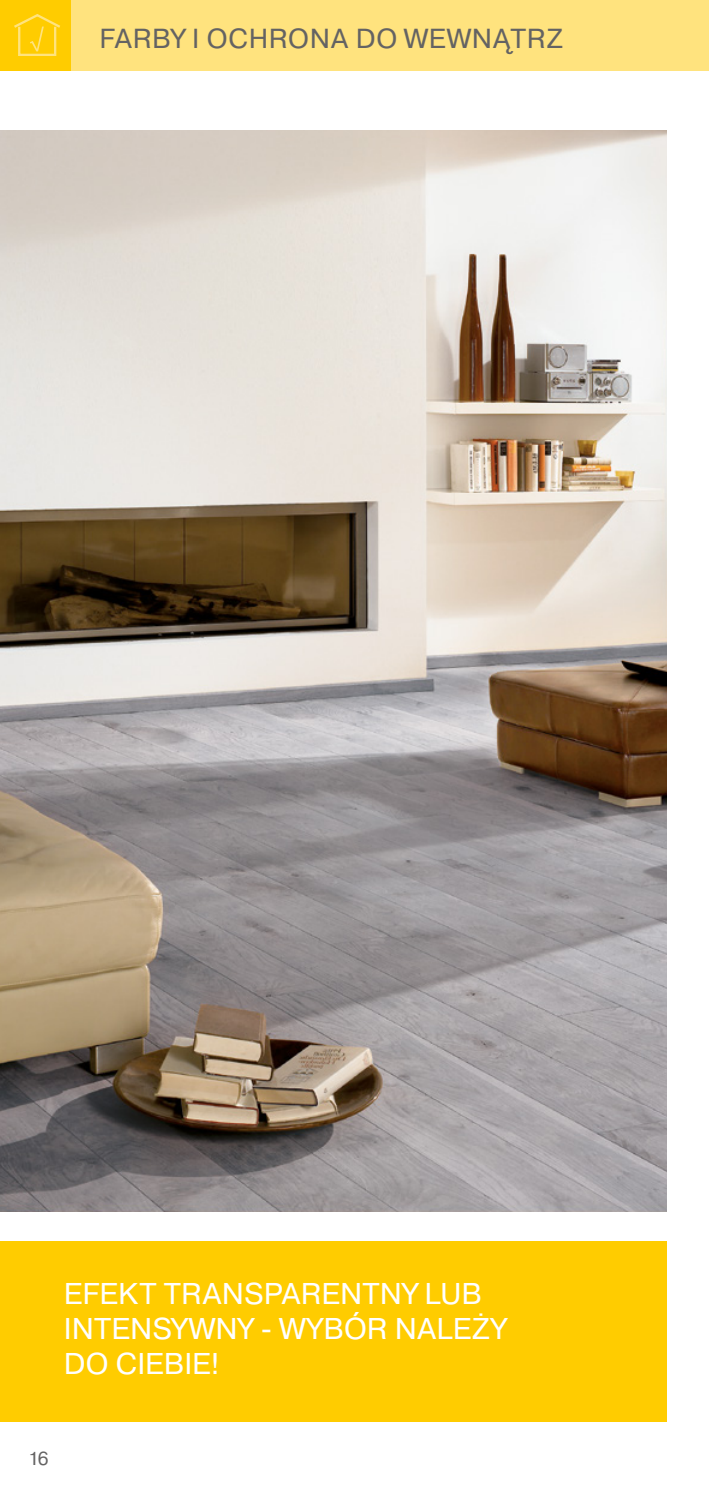
<style>
.page{position:relative;width:709px;height:1489px;background:#fff}
.page>*{position:absolute;margin:0;border:0;box-sizing:border-box;transform-origin:0 0}
.t1{font:30px/35px "Pragmatica";letter-spacing:.005em;color:#fff}
.t2{font:27.5px "Pragmatica";letter-spacing:.03em;color:#646363}
.t3{font:18.75px "Pragmatica";color:#646363}
</style>
<div class="page">
<div style="left:0;top:0;width:709px;height:71px;background:#ffe37e"></div>
<div style="left:0;top:0;width:71px;height:71px;background:#fc0"></div>
<svg style="left:14px;top:14px;width:46px;height:42px"></svg>
<img style="left:0;top:131px;width:666px;height:1080px">
<div style="left:0;top:1241px;width:666px;height:180px;background:#fc0"></div>
<p class="t2" style="left:99px;top:21px;width:465px">FARBY I OCHRONA DO WEWNĄTRZ</p>
<p class="t1" style="left:64px;top:1276px;width:443px">EFEKT TRANSPARENTNY LUB<br>INTENSYWNY - WYBÓR NALEŻY<br>DO CIEBIE!</p>
<p class="t3" style="left:28px;top:1446px;width:22px">16</p>
</div>
